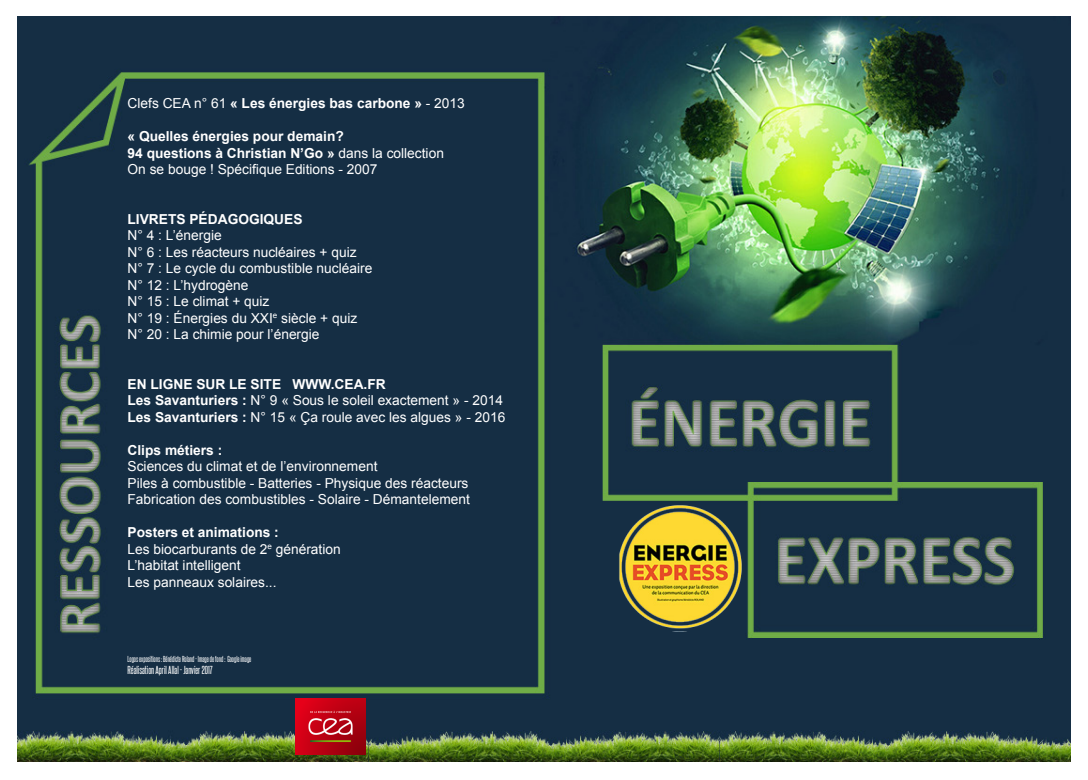
<style>
.page{position:relative;width:1088px;height:780px;background:#fff}
.page>*{position:absolute;margin:0;border:0;box-sizing:border-box;transform-origin:0 0}
.t1{font:13.75px/16.5px "Arial";color:#fff}
.t2{font:700 13.75px/16.5px "Arial";color:#fff}
.t3{font:10px "Steelfish Rg";color:#fff}
.t4{font:7.5px "Steelfish Rg";color:#fff}
.s1{font-weight:400}
.s2{font-weight:700}
</style>
<div class="page">
<img style="left:18px;top:17px;width:1052px;height:744px">
<img style="left:295px;top:698px;width:70px;height:56px">
<img style="left:604px;top:500px;width:145px;height:131px">
<p class="t2" style="left:128px;top:95px;width:339px"><span class="s1">Clefs CEA n° 61</span> « Les énergies bas carbone » <span class="s1">- 2013</span></p>
<p class="t2" style="left:128px;top:128px;width:318px">« Quelles énergies pour demain?<br>94 questions à Christian N’Go » <span class="s1">dans la collection<br>On se bouge ! Spécifique Editions - 2007</span></p>
<p class="t2" style="left:128px;top:211px;width:176px">Livrets pédagog iques</p>
<p class="t1" style="left:128px;top:227px;width:246px">N° 4 : L’énergie<br>N° 6 : Les réacteurs nucléaires + quiz<br>N° 7 : Le cycle du combustible nucléaire<br>N° 12 : L’hydrogène<br>N° 15 : Le climat + quiz<br>N° 19 : Énergies du XXI<sup>e</sup> siècle + quiz<br>N° 20 : La chimie pour l’énergie</p>
<p class="t1" style="left:128px;top:376px;width:379px"><span class="s2">En lign e sur le site www.cea.fr<br>Les Savanturiers :</span> N° 9 « Sous le soleil exactement » - 2014<br><span class="s2">Les Savanturiers :</span> N° 15 « ça roule avec les algues » - 2016</p>
<p class="t2" style="left:128px;top:442px;width:96px">Clips métiers :</p>
<p class="t1" style="left:128px;top:458px;width:344px">Sciences du climat et de l’environnement<br>Piles à combustible - Batteries - Physique des réacteurs<br>Fabrication des combustibles - Solaire - Démantelement</p>
<p class="t1" style="left:128px;top:524px;width:215px"><span class="s2">Posters et animations :<br></span>Les biocarburants de 2<sup>e</sup> génération<br>L’habitat intelligent<br>Les panneaux solaires...</p>
<p class="t4" style="left:128px;top:654px;width:125px">Logos expositions : Bénédicte Roland - Image de fond : Google image</p>
<p class="t3" style="left:128px;top:663px;width:87px">Réalisation April Allal - Janvier 2017</p>
</div>
